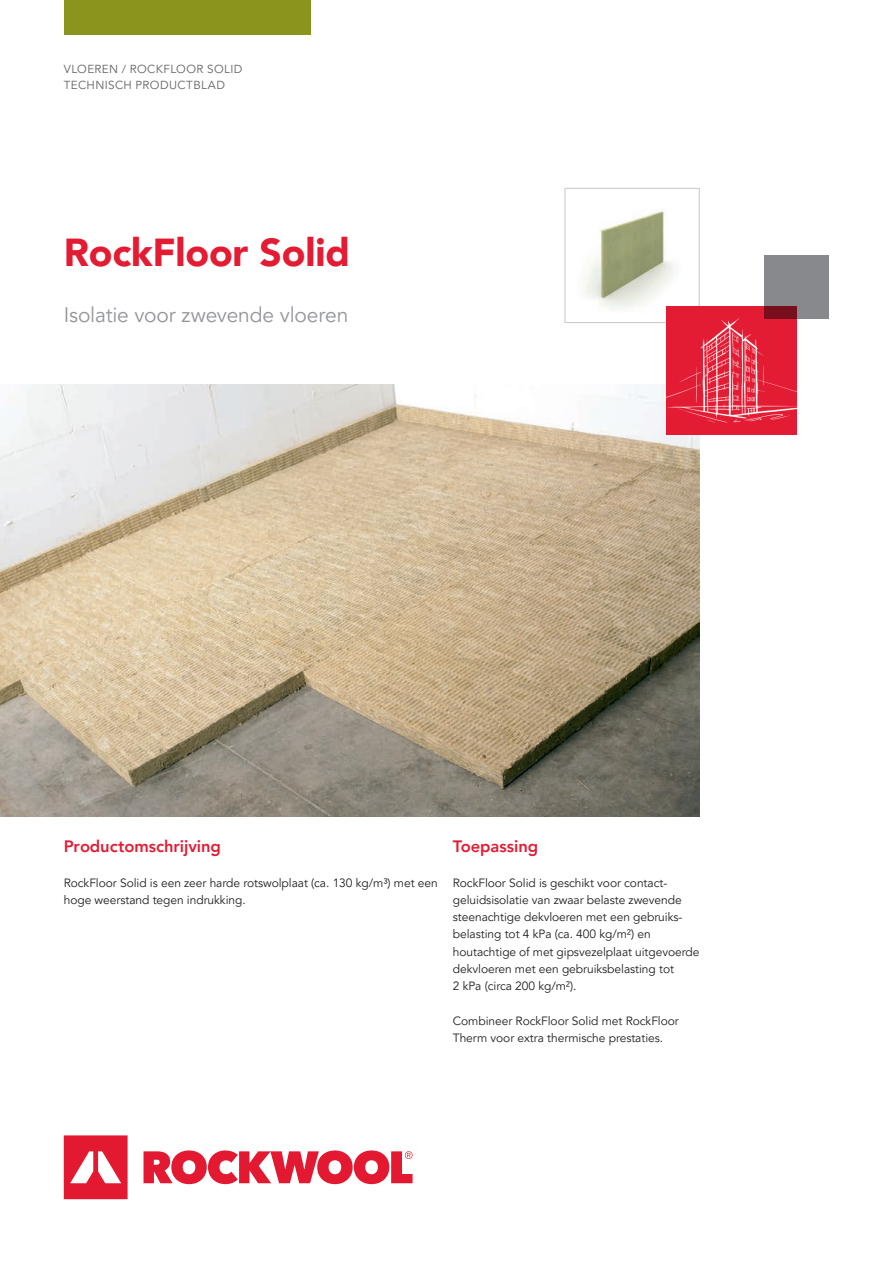
<style>
.page{position:relative;width:893px;height:1263px;background:#fff}
.page>*{position:absolute;margin:0;border:0;box-sizing:border-box;transform-origin:0 0}
.t1{font:900 39px "Avenir LT Pro";letter-spacing:-.005em;color:#e31c33}
.t2{font:21px "Avenir LT Pro";letter-spacing:-.01em;color:#939598}
.t3{font:800 16.5px "Avenir LT Pro";letter-spacing:-.005em;color:#e31c33}
.t4{font:12px/17.2px "Avenir LT Pro";letter-spacing:-.005em;color:#231f20}
.t5{font:11.7px/16.5px "Avenir LT Pro";letter-spacing:.035em;color:#636366}
</style>
<div class="page">
<img style="left:0;top:385px;width:699px;height:431px">
<img style="left:583px;top:210px;width:94px;height:98px">
<div style="left:565px;top:188px;width:135px;height:135px;border:1px solid #c7c8ca"></div>
<svg style="left:64px;top:1135px;width:349px;height:64px"></svg>
<div style="left:64px;top:0;width:246px;height:34px;background:#8a951e"></div>
<div style="left:666px;top:306px;width:130px;height:128px;background:#e31c33"></div>
<img style="left:666px;top:317px;width:130px;height:106px">
<div style="left:764px;top:255px;width:65px;height:64px;background:#87898c"></div>
<p class="t5" style="left:64px;top:61px;width:180px">VLOEREN / ROCKFLOOR SOLID<br>TECHNISCH PRODUCTBLAD</p>
<h1 class="t1" style="left:64px;top:229px;width:288px">RockFloor Solid</h1>
<h2 class="t2" style="left:64px;top:302px;width:286px">Isolatie voor zwevende vloeren</h2>
<h3 class="t3" style="left:64px;top:837px;width:159px">Productomschrijving</h3>
<p class="t4" style="left:64px;top:874px;width:376px">RockFloor Solid is een zeer harde rotswolplaat (ca. 130 kg/m³) met een hoge weerstand tegen indrukking.</p>
<h3 class="t3" style="left:453px;top:837px;width:87px">Toepassing</h3>
<p class="t4" style="left:453px;top:874px;width:248px">RockFloor Solid is geschikt voor contact&shy;geluidsisolatie van zwaar belaste zwevende steenachtige dekvloeren met een gebruiks&shy;belasting tot 4 kPa (ca. 400 kg/m²) en houtachtige of met gipsvezelplaat uitgevoerde dekvloeren met een gebruiksbelasting tot<br>2 kPa (circa 200 kg/m²).</p>
<p class="t4" style="left:453px;top:1012px;width:227px">Combineer RockFloor Solid met RockFloor<br>Therm voor extra thermische prestaties.</p>
</div>
